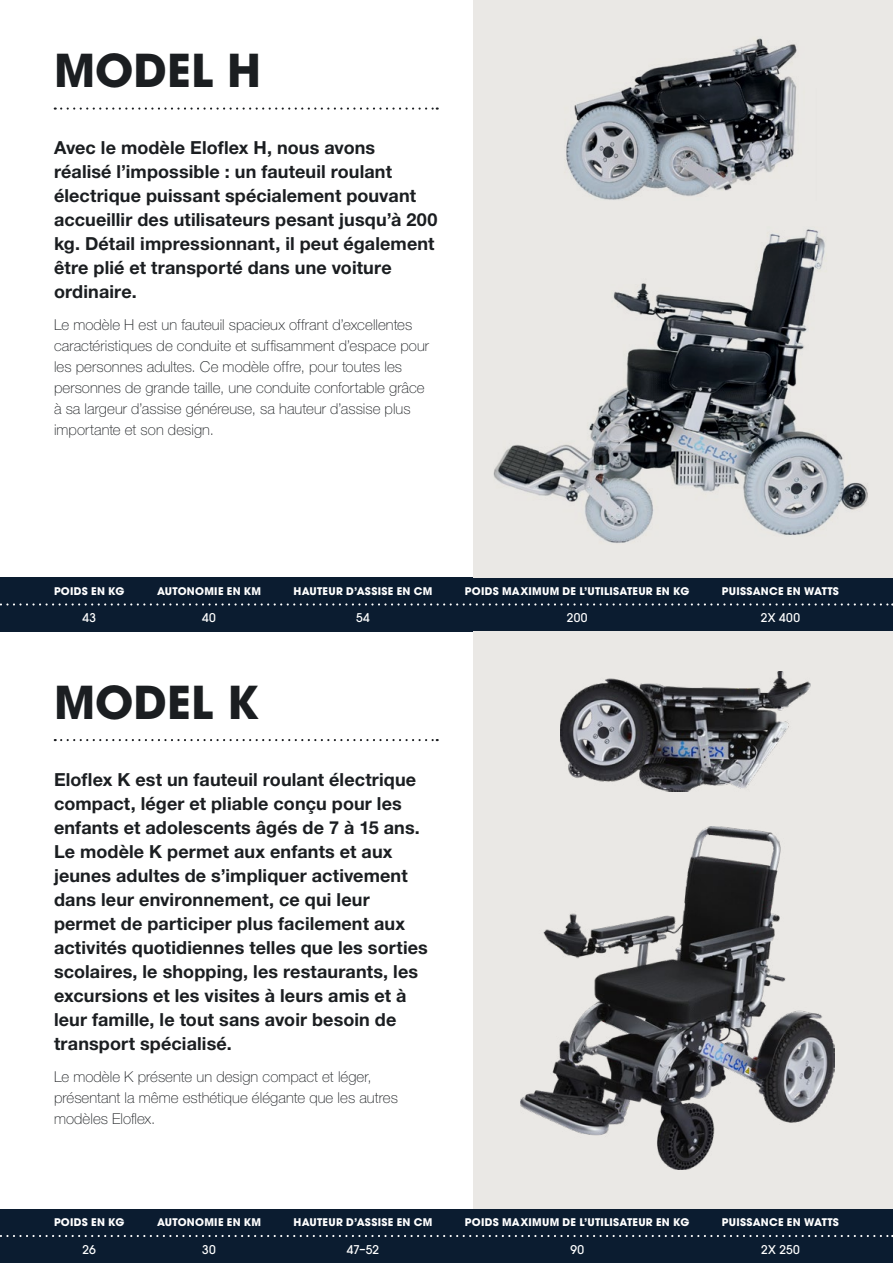
<style>
.page{position:relative;width:893px;height:1263px;background:#fff}
.page>*{position:absolute;margin:0;border:0;box-sizing:border-box;transform-origin:0 0}
.t1{font:700 45px "ITC Avant Garde Pro";letter-spacing:.005em;color:#1b1e21}
.t2{font:700 18px/24px "Helvetica Neue LT Pro";letter-spacing:.005em;color:#1b1e21}
.t3{font:100 15px/21px "Helvetica Neue LT Pro";letter-spacing:.005em;color:#1b1e21}
.t4{font:500 12px "ITC Avant Garde Pro";letter-spacing:.025em;color:#fff}
.t5{font:700 10.5px "ITC Avant Garde Pro";letter-spacing:.025em;color:#fff}
</style>
<div class="page">
<div style="left:0;top:577px;width:893px;height:54px;background:#0b1c30"></div>
<div style="left:0;top:1209px;width:893px;height:54px;background:#0b1c30"></div>
<div style="left:473px;top:0;width:420px;height:577px;background:#eae8e5"></div>
<div style="left:473px;top:631px;width:420px;height:578px;background:#eae8e5"></div>
<img style="left:493px;top:229px;width:375px;height:314px">
<img style="left:566px;top:38px;width:231px;height:162px">
<img style="left:521px;top:826px;width:313px;height:343px">
<img style="left:561px;top:672px;width:249px;height:119px">
<svg style="left:55px;top:739px;width:383px;height:2px"></svg>
<svg style="left:55px;top:107px;width:383px;height:3px"></svg>
<svg style="left:0;top:603px;width:893px;height:2px"></svg>
<svg style="left:0;top:1235px;width:893px;height:2px"></svg>
<h1 class="t1" style="left:54px;top:41px;width:208px">MODEL H</h1>
<p class="t2" style="left:54px;top:135px;width:385px">Avec le modèle Eloflex H, nous avons réalisé l’impossible : un fauteuil roulant électrique puissant spécialement pouvant accueillir des utilisateurs pesant jusqu’à 200 kg. Détail impressionnant, il peut également être plié et transporté dans une voiture ordinaire.</p>
<p class="t3" style="left:54px;top:314px;width:377px">Le modèle H est un fauteuil spacieux offrant d’excellentes caractéristiques de conduite et suffisamment d’espace pour les personnes adultes. Ce modèle offre, pour toutes les personnes de grande taille, une conduite confortable grâce à sa largeur d’assise généreuse, sa hauteur d’assise plus importante et son design.</p>
<p class="t5" style="left:54px;top:584px;width:72px">POIDS EN KG</p>
<p class="t5" style="left:157px;top:584px;width:106px">AUTONOMIE EN KM</p>
<p class="t5" style="left:294px;top:584px;width:140px">HAUTEUR D’ASSISE EN CM</p>
<p class="t5" style="left:465px;top:584px;width:226px">POIDS MAXIMUM DE L’UTILISATEUR EN KG</p>
<p class="t5" style="left:722px;top:584px;width:119px">PUISSANCE EN WATTS</p>
<p class="t4" style="left:82px;top:610px;width:15px">43</p>
<p class="t4" style="left:356px;top:610px;width:15px">54</p>
<p class="t4" style="left:567px;top:610px;width:22px">200</p>
<p class="t4" style="left:202px;top:610px;width:15px">40</p>
<p class="t4" style="left:761px;top:610px;width:41px">2X 400</p>
<h1 class="t1" style="left:54px;top:672px;width:206px">MODEL K</h1>
<p class="t2" style="left:54px;top:767px;width:375px">Eloflex K est un fauteuil roulant électrique compact, léger et pliable conçu pour les enfants et adolescents âgés de 7 à 15 ans.<br>Le modèle K permet aux enfants et aux jeunes adultes de s’impliquer activement dans leur environnement, ce qui leur permet de participer plus facilement aux activités quotidiennes telles que les sorties scolaires, le shopping, les restaurants, les excursions et les visites à leurs amis et à leur famille, le tout sans avoir besoin de transport spécialisé.</p>
<p class="t3" style="left:54px;top:1066px;width:345px">Le modèle K présente un design compact et léger, présentant la même esthétique élégante que les autres modèles Eloflex.</p>
<p class="t5" style="left:54px;top:1215px;width:72px">POIDS EN KG</p>
<p class="t5" style="left:157px;top:1215px;width:106px">AUTONOMIE EN KM</p>
<p class="t5" style="left:294px;top:1215px;width:140px">HAUTEUR D’ASSISE EN CM</p>
<p class="t5" style="left:465px;top:1215px;width:226px">POIDS MAXIMUM DE L’UTILISATEUR EN KG</p>
<p class="t5" style="left:722px;top:1215px;width:119px">PUISSANCE EN WATTS</p>
<p class="t4" style="left:83px;top:1242px;width:15px">26</p>
<p class="t4" style="left:347px;top:1242px;width:34px">47–52</p>
<p class="t4" style="left:570px;top:1242px;width:15px">90</p>
<p class="t4" style="left:202px;top:1242px;width:15px">30</p>
<p class="t4" style="left:761px;top:1242px;width:40px">2X 250</p>
</div>
